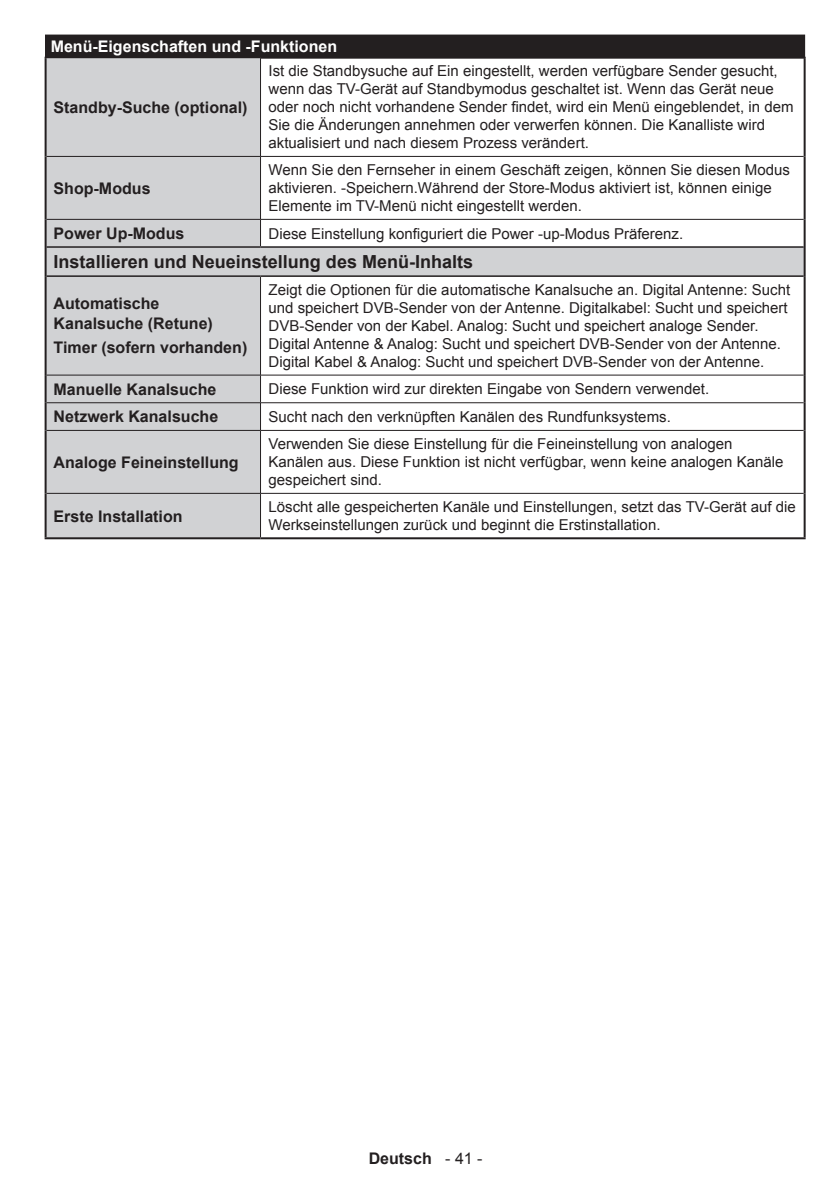
<style>
.page{position:relative;width:840px;height:1191px;background:#fff}
.page>*{position:absolute;margin:0;border:0;box-sizing:border-box;transform-origin:0 0}
.t1{font:700 18px "Arial";color:#231f20}
.t2{font:700 16px/19.2px "Arial";color:#231f20}
.t3{font:700 16px "Arial";color:#fff}
.t4{font:15px/18px "Arial";color:#231f20}
.s1{font-weight:400}
</style>
<div class="page">
<div style="left:45px;top:35px;width:759px;height:24px;background:#231f20"></div>
<svg style="left:47px;top:58px;width:756px;height:479px"></svg>
<hr style="left:260px;top:58px;width:1px;height:98px;background:#231f20">
<hr style="left:47px;top:156px;width:213px;height:1px;background:#231f20">
<hr style="left:260px;top:156px;width:543px;height:1px;background:#231f20">
<hr style="left:260px;top:157px;width:1px;height:62px;background:#231f20">
<hr style="left:47px;top:219px;width:213px;height:1px;background:#231f20">
<hr style="left:260px;top:219px;width:543px;height:1px;background:#231f20">
<svg style="left:260px;top:220px;width:1px;height:26px"></svg>
<hr style="left:260px;top:277px;width:1px;height:98px;background:#231f20">
<hr style="left:47px;top:375px;width:213px;height:1px;background:#231f20">
<hr style="left:260px;top:375px;width:543px;height:1px;background:#231f20">
<hr style="left:47px;top:402px;width:213px;height:1px;background:#231f20">
<hr style="left:260px;top:402px;width:543px;height:1px;background:#231f20">
<svg style="left:260px;top:375px;width:1px;height:55px"></svg>
<hr style="left:47px;top:430px;width:213px;height:1px;background:#231f20">
<hr style="left:260px;top:430px;width:543px;height:1px;background:#231f20">
<hr style="left:260px;top:431px;width:1px;height:62px;background:#231f20">
<hr style="left:47px;top:493px;width:213px;height:1px;background:#231f20">
<hr style="left:260px;top:493px;width:543px;height:1px;background:#231f20">
<hr style="left:260px;top:493px;width:1px;height:44px;background:#231f20">
<hr style="left:47px;top:246px;width:213px;height:2px;background:#231f20">
<hr style="left:260px;top:246px;width:543px;height:2px;background:#231f20">
<hr style="left:47px;top:275px;width:213px;height:2px;background:#231f20">
<hr style="left:260px;top:57px;width:545px;height:1px;background:#231f20">
<hr style="left:260px;top:275px;width:543px;height:2px;background:#231f20">
<hr style="left:45px;top:58px;width:2px;height:98px;background:#231f20">
<hr style="left:803px;top:58px;width:2px;height:98px;background:#231f20">
<hr style="left:45px;top:156px;width:2px;height:63px;background:#231f20">
<hr style="left:803px;top:156px;width:2px;height:63px;background:#231f20">
<hr style="left:45px;top:219px;width:2px;height:28px;background:#231f20">
<hr style="left:803px;top:219px;width:2px;height:28px;background:#231f20">
<hr style="left:45px;top:247px;width:2px;height:29px;background:#231f20">
<hr style="left:803px;top:247px;width:2px;height:29px;background:#231f20">
<hr style="left:45px;top:276px;width:2px;height:99px;background:#231f20">
<hr style="left:803px;top:276px;width:2px;height:99px;background:#231f20">
<hr style="left:45px;top:375px;width:2px;height:28px;background:#231f20">
<hr style="left:803px;top:375px;width:2px;height:28px;background:#231f20">
<hr style="left:45px;top:403px;width:2px;height:27px;background:#231f20">
<hr style="left:803px;top:403px;width:2px;height:27px;background:#231f20">
<hr style="left:45px;top:430px;width:2px;height:63px;background:#231f20">
<hr style="left:803px;top:430px;width:2px;height:63px;background:#231f20">
<hr style="left:45px;top:493px;width:2px;height:44px;background:#231f20">
<hr style="left:803px;top:493px;width:2px;height:44px;background:#231f20">
<hr style="left:45px;top:537px;width:215px;height:2px;background:#231f20">
<hr style="left:260px;top:537px;width:545px;height:2px;background:#231f20">
<p class="t3" style="left:51px;top:35px;width:288px">Menü-Eigenschaften und -Funktionen</p>
<p class="t2" style="left:54px;top:98px;width:195px">Standby-Suche (optional)</p>
<p class="t2" style="left:54px;top:179px;width:98px">Shop-Modus</p>
<p class="t4" style="left:268px;top:62px;width:526px">Ist die Standbysuche auf Ein eingestellt, werden verfügbare Sender gesucht, wenn das TV-Gerät auf Standbymodus geschaltet ist. Wenn das Gerät neue oder noch nicht vorhandene Sender findet, wird ein Menü eingeblendet, in dem Sie die Änderungen annehmen oder verwerfen können. Die Kanalliste wird aktualisiert und nach diesem Prozess verändert.</p>
<p class="t4" style="left:268px;top:161px;width:522px">Wenn Sie den Fernseher in einem Geschäft zeigen, können Sie diesen Modus aktivieren. -Speichern.Während der Store-Modus aktiviert ist, können einige<br>Elemente im TV-Menü nicht eingestellt werden.</p>
<p class="t2" style="left:54px;top:224px;width:132px">Power Up-Modus</p>
<p class="t4" style="left:268px;top:224px;width:416px">Diese Einstellung konfiguriert die Power -up-Modus Präferenz.</p>
<p class="t1" style="left:54px;top:250px;width:421px">Installieren und Neueinstellung des Menü-Inhalts</p>
<p class="t2" style="left:54px;top:295px;width:161px">Automatische<br>Kanalsuche (Retune)</p>
<p class="t2" style="left:54px;top:339px;width:195px">Timer (sofern vorhanden)</p>
<p class="t4" style="left:268px;top:281px;width:523px">Zeigt die Optionen für die automatische Kanalsuche an. Digital Antenne: Sucht und speichert DVB-Sender von der Antenne. Digitalkabel: Sucht und speichert DVB-Sender von der Kabel. Analog: Sucht und speichert analoge Sender.<br>Digital Antenne &amp; Analog: Sucht und speichert DVB-Sender von der Antenne.<br>Digital Kabel &amp; Analog: Sucht und speichert DVB-Sender von der Antenne.</p>
<p class="t2" style="left:54px;top:380px;width:164px">Manuelle Kanalsuche</p>
<p class="t4" style="left:268px;top:380px;width:442px">Diese Funktion wird zur direkten Eingabe von Sendern verwendet.</p>
<p class="t2" style="left:54px;top:408px;width:166px">Netzwerk Kanalsuche</p>
<p class="t4" style="left:268px;top:408px;width:403px">Sucht nach den verknüpften Kanälen des Rundfunksystems.</p>
<p class="t2" style="left:54px;top:453px;width:186px">Analoge Feineinstellung</p>
<p class="t4" style="left:268px;top:435px;width:516px">Verwenden Sie diese Einstellung für die Feineinstellung von analogen<br>Kanälen aus. Diese Funktion ist nicht verfügbar, wenn keine analogen Kanäle gespeichert sind.</p>
<p class="t2" style="left:54px;top:507px;width:130px">Erste Installation</p>
<p class="t4" style="left:268px;top:498px;width:528px">Löscht alle gespeicherten Kanäle und Einstellungen, setzt das TV-Gerät auf die<br>Werkseinstellungen zurück und beginnt die Erstinstallation.</p>
<p class="t2" style="left:368px;top:1149px;width:115px">Deutsch <span class="s1">- 41 -</span></p>
</div>
